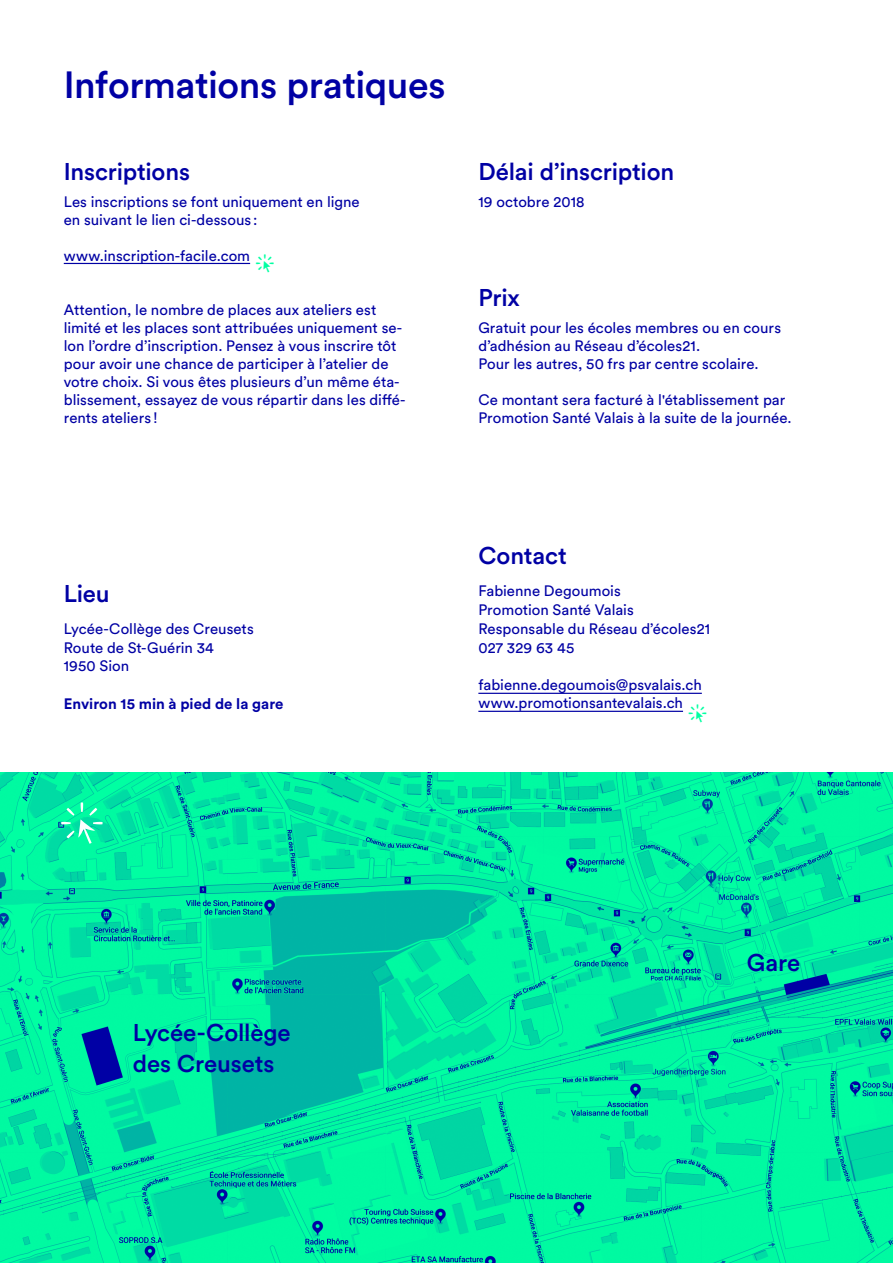
<style>
.page{position:relative;width:893px;height:1263px;background:#fff}
.page>*{position:absolute;margin:0;border:0;box-sizing:border-box;transform-origin:0 0}
.t1{font:300 55.5px "Franziska Pro";color:#fff}
.t2{font:500 37.5px "Circular Std";letter-spacing:-.01em;color:#0000a4}
.t3{font:500 24px/31px "Circular Std";letter-spacing:-.005em;color:#0000a4}
.t4{font:24px "Franziska Pro";color:#00ffa2}
.t5{font:15px/18px "Circular Std";color:#0000a4}
.t6{font:700 15px "Circular Std";color:#0000a4}
</style>
<div class="page">
<hr style="left:64px;top:263px;width:186px;height:1px;background:#0000a4">
<hr style="left:478px;top:693px;width:224px;height:1px;background:#0000a4">
<hr style="left:478px;top:711px;width:205px;height:1px;background:#0000a4">
<img style="left:0;top:772px;width:893px;height:491px">
<h2 class="t2" style="left:64px;top:61px;width:383px">Informations pratiques</h2>
<h3 class="t3" style="left:64px;top:156px;width:128px">Inscriptions</h3>
<p class="t5" style="left:64px;top:192px;width:297px">Les inscriptions se font uniquement en ligne en suivant le lien ci-dessous :</p>
<p class="t5" style="left:64px;top:246px;width:188px">www.inscription-facile.com</p>
<h3 class="t4" style="left:255px;top:249px;width:21px">•</h3>
<p class="t5" style="left:64px;top:300px;width:343px">Attention, le nombre de places aux ateliers est limité et les places sont attribuées uniquement se&shy;lon l’ordre d’inscription. Pensez à vous inscrire tôt pour avoir une chance de participer à l’atelier de votre choix. Si vous êtes plusieurs d’un même éta&shy;blissement, essayez de vous répartir dans les diffé&shy;rents ateliers !</p>
<h3 class="t3" style="left:478px;top:156px;width:197px">Délai d’inscription</h3>
<p class="t5" style="left:478px;top:192px;width:108px">19 octobre 2018</p>
<h3 class="t3" style="left:478px;top:282px;width:43px">Prix</h3>
<p class="t5" style="left:478px;top:318px;width:304px">Gratuit pour les écoles membres ou en cours d’adhésion au Réseau d’écoles21.<br>Pour les autres, 50 frs par centre scolaire.</p>
<p class="t5" style="left:478px;top:390px;width:315px">Ce montant sera facturé à l'établissement par<br>Promotion Santé Valais à la suite de la journée.</p>
<h3 class="t3" style="left:64px;top:578px;width:48px">Lieu</h3>
<p class="t5" style="left:64px;top:619px;width:192px;line-height:18.9px">Lycée-Collège des Creusets<br>Route de St-Guérin 34<br>1950 Sion</p>
<p class="t6" style="left:64px;top:694px;width:221px">Environ 15 min à pied de la gare</p>
<h1 class="t1" style="left:58px;top:790px;width:48px">•</h1>
<h3 class="t3" style="left:133px;top:1016px;width:159px">Lycée-Collège des Creusets</h3>
<h3 class="t3" style="left:478px;top:540px;width:90px">Contact</h3>
<p class="t5" style="left:478px;top:581px;width:233px;line-height:18.9px">Fabienne Degoumois<br>Promotion Santé Valais<br>Responsable du Réseau d’écoles21<br>027 329 63 45</p>
<p class="t5" style="left:478px;top:676px;width:225px">fabienne.degoumois@psvalais.ch www.promotionsantevalais.ch</p>
<h3 class="t4" style="left:688px;top:699px;width:21px">•</h3>
<h3 class="t3" style="left:747px;top:946px;width:55px">Gare</h3>
</div>
